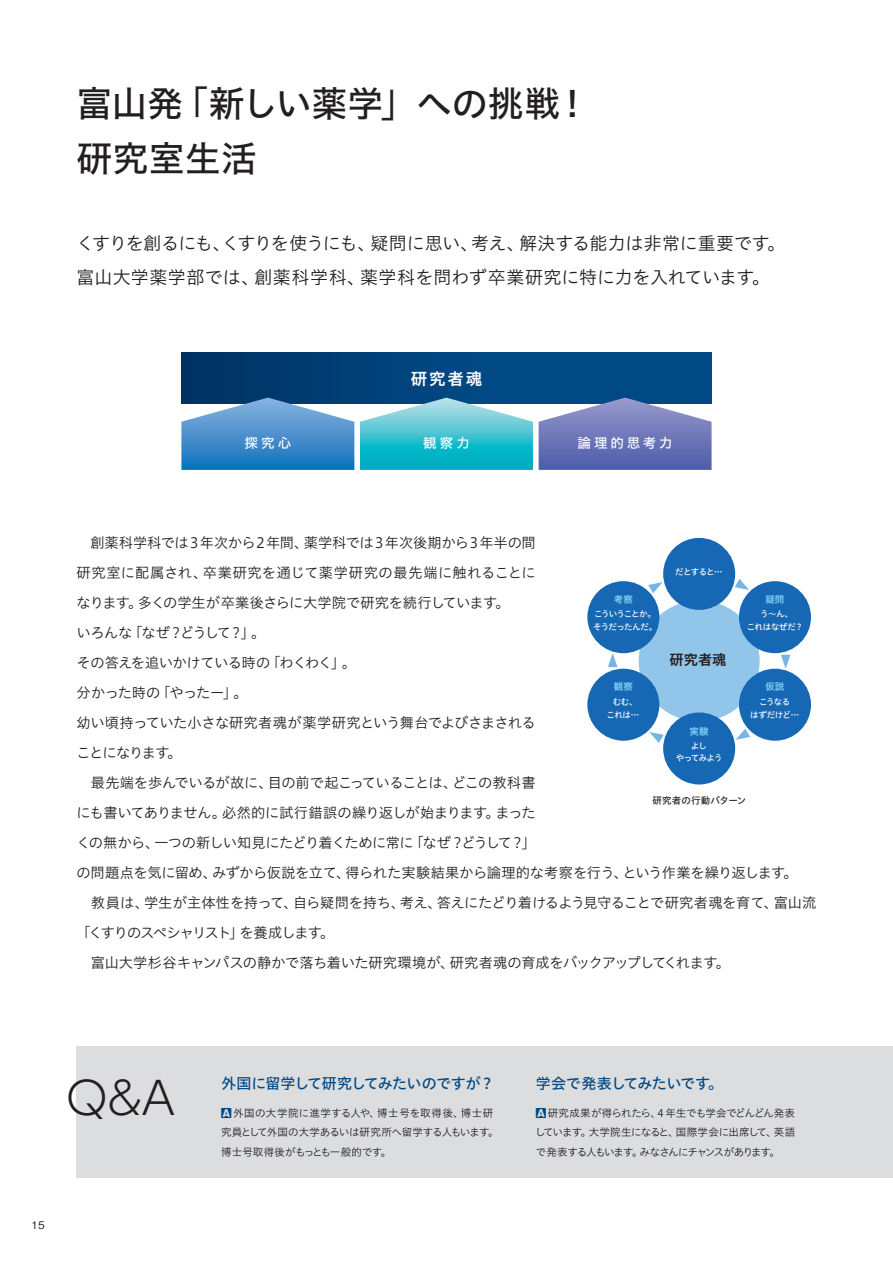
<style>
.page{position:relative;width:893px;height:1263px;background:#fff}
.page>*{position:absolute;margin:0;border:0;box-sizing:border-box;transform-origin:0 0}
.t1{font:300 45px "UD Shin Go Pr 6 N";color:#231f20}
.t2{font:36px/55.5px "Hiragino UD Sans Std N W5";color:#231f20}
.t3{font:18px/34.5px "Hiragino UD Sans Std N W3";letter-spacing:-.005em;color:#231f20}
.t4{font:16.5px "Hiragino UD Sans Std N W6";color:#fff}
.t5{font:15px "Hiragino UD Sans Std N W5";letter-spacing:-.035em;color:#014984}
.t6{font:14.25px/30px "Hiragino UD Sans Std N W3";letter-spacing:-.025em;color:#231f20}
.t7{font:14.25px "Hiragino UD Sans Std N W6";color:#231f20}
.t8{font:13.5px "Hiragino UD Sans Std N W5";letter-spacing:.225em;color:#fff}
.t9{font:10.5px/19.5px "Hiragino UD Sans Std N W3";letter-spacing:-.025em;color:#231f20;text-align:justify}
.t10{font:10.5px/19.5px "Hiragino UD Sans Std N W3";color:#231f20}
.t11{font:500 10.5px "Gothic BBB Pro";color:#231f20}
.t12{font:9.6px "Hiragino UD Sans Std N W6";color:#7cd3f6}
.t13{font:9.45px "Hiragino UD Sans Std N W5";letter-spacing:.02em;color:#231f20}
.t14{font:8.4px/12.8px "Hiragino UD Sans Std N W5";letter-spacing:-.075em;color:#fff;text-align:center}
.s1{font-family:"Gothic MB101 Pr 6 N";font-weight:900;color:#014984}
</style>
<div class="page">
<div style="left:77px;top:1046px;width:816px;height:132px;background:#dcdddf"></div>
<div style="left:639px;top:600px;width:121px;height:121px;background:#92c5ea;border-radius:50%"></div>
<div style="left:663px;top:538px;width:72px;height:72px;background:#1768b4;border-radius:50%"></div>
<div style="left:663px;top:712px;width:72px;height:72px;background:#1768b4;border-radius:50%"></div>
<div style="left:739px;top:669px;width:72px;height:72px;background:#1768b4;border-radius:50%"></div>
<div style="left:587px;top:669px;width:72px;height:72px;background:#1768b4;border-radius:50%"></div>
<div style="left:739px;top:581px;width:72px;height:72px;background:#1768b4;border-radius:50%"></div>
<div style="left:587px;top:581px;width:72px;height:72px;background:#1768b4;border-radius:50%"></div>
<svg style="left:735px;top:579px;width:14px;height:11px"></svg>
<svg style="left:648px;top:582px;width:15px;height:11px"></svg>
<svg style="left:608px;top:653px;width:9px;height:14px"></svg>
<svg style="left:649px;top:732px;width:15px;height:11px"></svg>
<svg style="left:736px;top:729px;width:14px;height:11px"></svg>
<svg style="left:781px;top:655px;width:9px;height:14px"></svg>
<div style="left:182px;top:353px;width:529px;height:51px;background:linear-gradient(to right,#013669,#014f8d)"></div>
<svg style="left:181px;top:398px;width:173px;height:72px;background:#4e91c8"></svg>
<svg style="left:360px;top:398px;width:173px;height:72px;background:#46bdcd"></svg>
<svg style="left:539px;top:398px;width:173px;height:72px;background:#717fba"></svg>
<h2 class="t2" style="left:77px;top:73px;width:515px">富山発「新しい薬学」への挑戦！研究室生活</h2>
<p class="t3" style="left:77px;top:225px;width:710px">くすりを創るにも、くすりを使うにも、疑問に思い、考え、解決する能力は非常に重要です。富山大学薬学部では、創薬科学科、薬学科を問わず卒業研究に特に力を入れています。</p>
<p class="t4" style="left:411px;top:366px;width:73px">研究者魂</p>
<p class="t8" style="left:244px;top:433px;width:48px">探究心</p>
<p class="t8" style="left:423px;top:433px;width:48px">観察力</p>
<p class="t8" style="left:578px;top:433px;width:96px">論理的思考力</p>
<p class="t6" style="left:77px;top:527px;width:741px">　創薬科学科では３年次から２年間、薬学科では３年次後期から３年半の間<br>研究室に配属され、卒業研究を通じて薬学研究の最先端に触れることに<br>なります。多くの学生が卒業後さらに大学院で研究を続行しています。<br>いろんな「なぜ？どうして？」。<br>その答えを追いかけている時の「わくわく」。<br>分かった時の「やったー」。<br>幼い頃持っていた小さな研究者魂が薬学研究という舞台でよびさまされる<br>ことになります。<br>　最先端を歩んでいるが故に、目の前で起こっていることは、どこの教科書<br>にも書いてありません。必然的に試行錯誤の繰り返しが始まります。まった<br>くの無から、一つの新しい知見にたどり着くために常に「なぜ？どうして？」<br>の問題点を気に留め、みずから仮説を立て、得られた実験結果から論理的な考察を行う、という作業を繰り返します。<br>　教員は、学生が主体性を持って、自ら疑問を持ち、考え、答えにたどり着けるよう見守ることで研究者魂を育て、富山流「くすりのスペシャリスト」を養成します。<br>　富山大学杉谷キャンパスの静かで落ち着いた研究環境が、研究者魂の育成をバックアップしてくれます。</p>
<p class="t14" style="left:675px;top:565px;width:49px">だとすると…</p>
<p class="t12" style="left:614px;top:592px;width:21px">考察</p>
<p class="t12" style="left:765px;top:592px;width:21px">疑問</p>
<p class="t14" style="left:593px;top:607px;width:66px;text-align:left">こういうことか。そうだったんだ。</p>
<p class="t14" style="left:747px;top:607px;width:58px">う～ん、<br>これはなぜだ？</p>
<p class="t7" style="left:670px;top:649px;width:58px">研究者魂</p>
<p class="t12" style="left:614px;top:679px;width:21px">観察</p>
<p class="t12" style="left:765px;top:679px;width:21px">仮説</p>
<p class="t14" style="left:606px;top:695px;width:34px">むむ、これは…</p>
<p class="t14" style="left:750px;top:695px;width:50px">こうなる<br>はずだけど…</p>
<p class="t12" style="left:690px;top:724px;width:21px">実験</p>
<p class="t14" style="left:676px;top:738px;width:48px">よし<br>やってみよう</p>
<p class="t13" style="left:652px;top:793px;width:95px">研究者の行動パターン</p>
<h1 class="t1" style="left:67px;top:1062px;width:110px">Q&amp;A</h1>
<p class="t11" style="left:32px;top:1216px;width:15px">15</p>
<p class="t5" style="left:221px;top:1072px;width:275px">外国に留学して研究してみたいのですが？</p>
<p class="t5" style="left:536px;top:1072px;width:189px">学会で発表してみたいです。</p>
<p class="t10" style="left:221px;top:1102px;width:279px"><span class="s1">A</span>外国の大学院に進学する人や、博士号を取得後、博士研究員として外国の大学あるいは研究所へ留学する人もいます。博士号取得後がもっとも一般的です。</p>
<p class="t9" style="left:535px;top:1102px;width:262px"><span class="s1">A</span> 研究成果が得られたら、4 年生でも学会でどんどん発表しています。大学院生になると、国際学会に出席して、英語で発表する人もいます。みなさんにチャンスがあります。</p>
</div>
